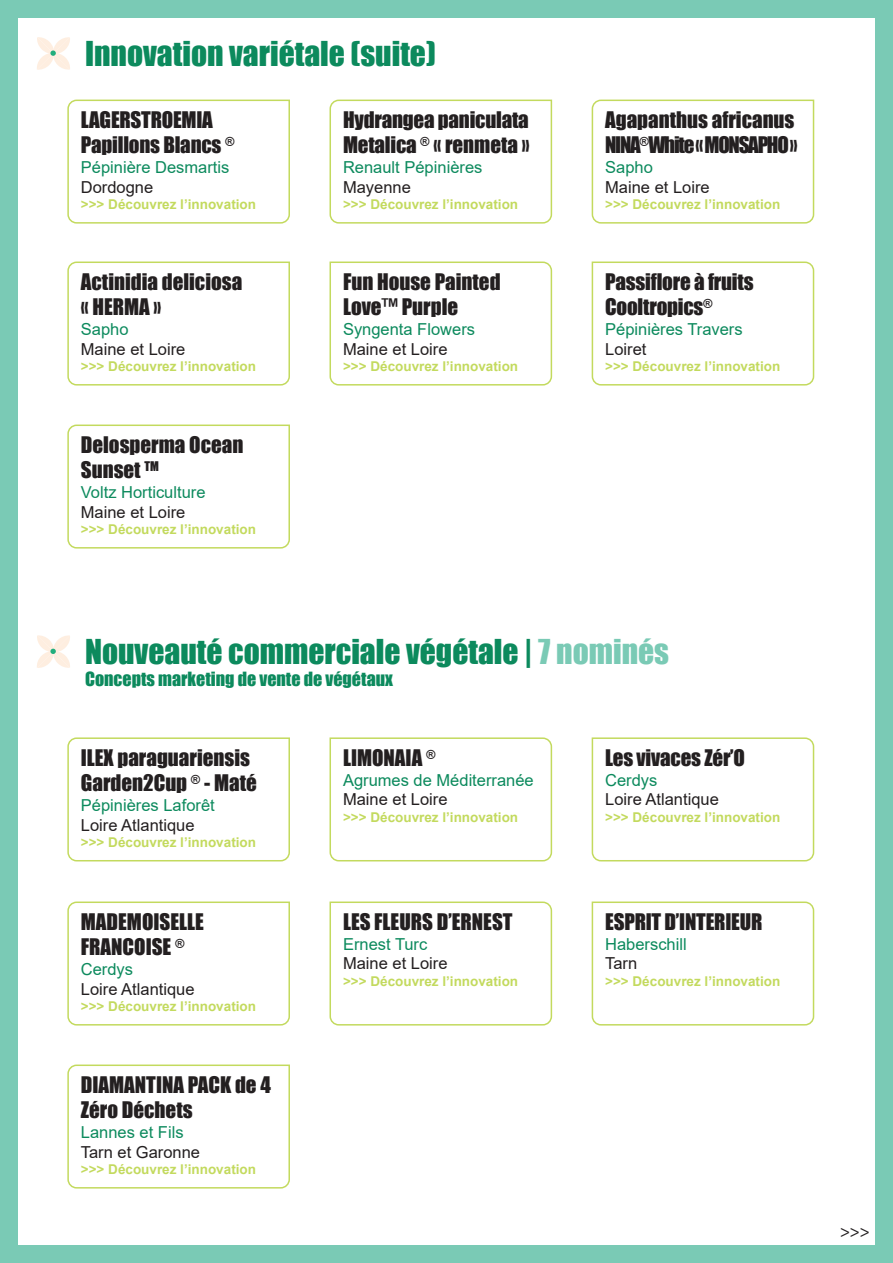
<style>
.page{position:relative;width:893px;height:1263px;background:#fff}
.page>*{position:absolute;margin:0;border:0;box-sizing:border-box;transform-origin:0 0}
.t1{font:31.5px "Impact";color:#0c8a5d}
.t2{font:21px/25.2px "Impact";color:#231f20}
.t3{font:18px "Impact";color:#0c8a5d}
.t4{font:700 18px "Minion Pro";color:#231f20}
.t5{font:16.5px "Arial";color:#0c8a5d}
.t6{font:16.5px "Arial";color:#231f20}
.t7{font:700 13.5px "Arial";color:#c3da5e}
.s1{color:#7acab5}
</style>
<div class="page">
<div style="left:876px;top:0;width:17px;height:1263px;background:#7acab5"></div>
<div style="left:0;top:0;width:17px;height:1263px;background:#7acab5"></div>
<div style="left:0;top:0;width:893px;height:17px;background:#7acab5"></div>
<div style="left:0;top:1246px;width:893px;height:17px;background:#7acab5"></div>
<svg style="left:37px;top:37px;width:33px;height:33px"></svg>
<svg style="left:67px;top:261px;width:223px;height:125px"></svg>
<svg style="left:329px;top:261px;width:224px;height:125px"></svg>
<svg style="left:591px;top:261px;width:224px;height:125px"></svg>
<svg style="left:67px;top:424px;width:223px;height:125px"></svg>
<svg style="left:37px;top:635px;width:33px;height:33px"></svg>
<svg style="left:67px;top:737px;width:223px;height:125px"></svg>
<svg style="left:329px;top:737px;width:224px;height:125px"></svg>
<svg style="left:591px;top:737px;width:224px;height:125px"></svg>
<svg style="left:67px;top:901px;width:223px;height:125px"></svg>
<svg style="left:329px;top:901px;width:224px;height:125px"></svg>
<svg style="left:591px;top:901px;width:224px;height:125px"></svg>
<svg style="left:67px;top:1064px;width:223px;height:125px"></svg>
<svg style="left:67px;top:99px;width:223px;height:125px"></svg>
<svg style="left:329px;top:99px;width:224px;height:125px"></svg>
<svg style="left:591px;top:99px;width:224px;height:125px"></svg>
<h1 class="t1" style="left:85px;top:29px;width:352px">Innovation variétale (suite)</h1>
<p class="t2" style="left:81px;top:106px;width:155px">LAGERSTROEMIA<br>Papillons Blancs <sup>®</sup></p>
<p class="t5" style="left:81px;top:156px;width:150px">Pépinière Desmartis</p>
<p class="t6" style="left:81px;top:176px;width:74px">Dordogne</p>
<p class="t7" style="left:81px;top:195px;width:177px">&gt;&gt;&gt; Découvrez l’innovation</p>
<p class="t2" style="left:81px;top:268px;width:163px">Actinidia deliciosa « HERMA »</p>
<p class="t5" style="left:81px;top:318px;width:49px">Sapho</p>
<p class="t6" style="left:81px;top:337px;width:106px">Maine et Loire</p>
<p class="t7" style="left:81px;top:357px;width:177px">&gt;&gt;&gt; Découvrez l’innovation</p>
<p class="t2" style="left:81px;top:431px;width:164px">Delosperma Ocean<br>Sunset <sup>TM</sup></p>
<p class="t5" style="left:81px;top:481px;width:126px">Voltz Horticulture</p>
<p class="t6" style="left:81px;top:500px;width:106px">Maine et Loire</p>
<p class="t7" style="left:81px;top:520px;width:177px">&gt;&gt;&gt; Découvrez l’innovation</p>
<p class="t2" style="left:343px;top:106px;width:188px">Hydrangea paniculata<br>Metalica <sup>®</sup> « renmeta »</p>
<p class="t5" style="left:343px;top:156px;width:141px">Renault Pépinières</p>
<p class="t6" style="left:343px;top:176px;width:69px">Mayenne</p>
<p class="t7" style="left:343px;top:195px;width:177px">&gt;&gt;&gt; Découvrez l’innovation</p>
<p class="t2" style="left:343px;top:268px;width:159px">Fun House Painted<br>Love™ Purple</p>
<p class="t5" style="left:343px;top:318px;width:134px">Syngenta Flowers</p>
<p class="t6" style="left:343px;top:337px;width:106px">Maine et Loire</p>
<p class="t7" style="left:343px;top:357px;width:177px">&gt;&gt;&gt; Découvrez l’innovation</p>
<p class="t2" style="left:605px;top:106px;width:194px">Agapanthus africanus<br>NINA<sup>®</sup>White « MONSAPHO »</p>
<p class="t5" style="left:605px;top:156px;width:49px">Sapho</p>
<p class="t6" style="left:605px;top:176px;width:106px">Maine et Loire</p>
<p class="t7" style="left:605px;top:195px;width:177px">&gt;&gt;&gt; Découvrez l’innovation</p>
<p class="t2" style="left:605px;top:268px;width:150px">Passiflore à fruits<br>Cooltropics<sup>®</sup></p>
<p class="t5" style="left:605px;top:318px;width:139px">Pépinières Travers</p>
<p class="t6" style="left:605px;top:337px;width:43px">Loiret</p>
<p class="t7" style="left:605px;top:357px;width:177px">&gt;&gt;&gt; Découvrez l’innovation</p>
<h1 class="t1" style="left:85px;top:627px;width:586px">Nouveauté commerciale végétale | <span class="s1">7 nominés</span></h1>
<p class="t3" style="left:85px;top:665px;width:309px">Concepts marketing de vente de végétaux</p>
<p class="t2" style="left:81px;top:744px;width:177px">ILEX paraguariensis<br>Garden2Cup <sup>®</sup> - Maté</p>
<p class="t5" style="left:81px;top:794px;width:135px">Pépinières Laforêt</p>
<p class="t6" style="left:81px;top:813px;width:115px">Loire Atlantique</p>
<p class="t7" style="left:81px;top:832px;width:177px">&gt;&gt;&gt; Découvrez l’innovation</p>
<p class="t2" style="left:81px;top:908px;width:124px">MADEMOISELLE<br>FRANCOISE <sup>®</sup></p>
<p class="t5" style="left:81px;top:958px;width:54px">Cerdys</p>
<p class="t6" style="left:81px;top:977px;width:115px">Loire Atlantique</p>
<p class="t7" style="left:81px;top:996px;width:177px">&gt;&gt;&gt; Découvrez l’innovation</p>
<p class="t2" style="left:81px;top:1071px;width:192px">DIAMANTINA PACK de 4<br>Zéro Déchets</p>
<p class="t5" style="left:81px;top:1121px;width:104px">Lannes et Fils</p>
<p class="t6" style="left:81px;top:1140px;width:121px">Tarn et Garonne</p>
<p class="t7" style="left:81px;top:1159px;width:177px">&gt;&gt;&gt; Découvrez l’innovation</p>
<p class="t2" style="left:343px;top:744px;width:94px">LIMONAIA <sup>®</sup></p>
<p class="t5" style="left:343px;top:768px;width:192px">Agrumes de Méditerranée</p>
<p class="t6" style="left:343px;top:788px;width:106px">Maine et Loire</p>
<p class="t7" style="left:343px;top:807px;width:177px">&gt;&gt;&gt; Découvrez l’innovation</p>
<p class="t2" style="left:343px;top:908px;width:171px">LES FLEURS D’ERNEST</p>
<p class="t5" style="left:343px;top:932px;width:86px">Ernest Turc</p>
<p class="t6" style="left:343px;top:952px;width:106px">Maine et Loire</p>
<p class="t7" style="left:343px;top:971px;width:177px">&gt;&gt;&gt; Découvrez l’innovation</p>
<p class="t2" style="left:605px;top:744px;width:141px">Les vivaces Zér’O</p>
<p class="t5" style="left:605px;top:768px;width:54px">Cerdys</p>
<p class="t6" style="left:605px;top:788px;width:115px">Loire Atlantique</p>
<p class="t7" style="left:605px;top:807px;width:177px">&gt;&gt;&gt; Découvrez l’innovation</p>
<p class="t2" style="left:605px;top:908px;width:159px">ESPRIT D’INTERIEUR</p>
<p class="t5" style="left:605px;top:932px;width:83px">Haberschill</p>
<p class="t6" style="left:605px;top:952px;width:34px">Tarn</p>
<p class="t7" style="left:605px;top:971px;width:177px">&gt;&gt;&gt; Découvrez l’innovation</p>
<p class="t4" style="left:840px;top:1218px;width:31px">&gt;&gt;&gt;</p>
</div>
